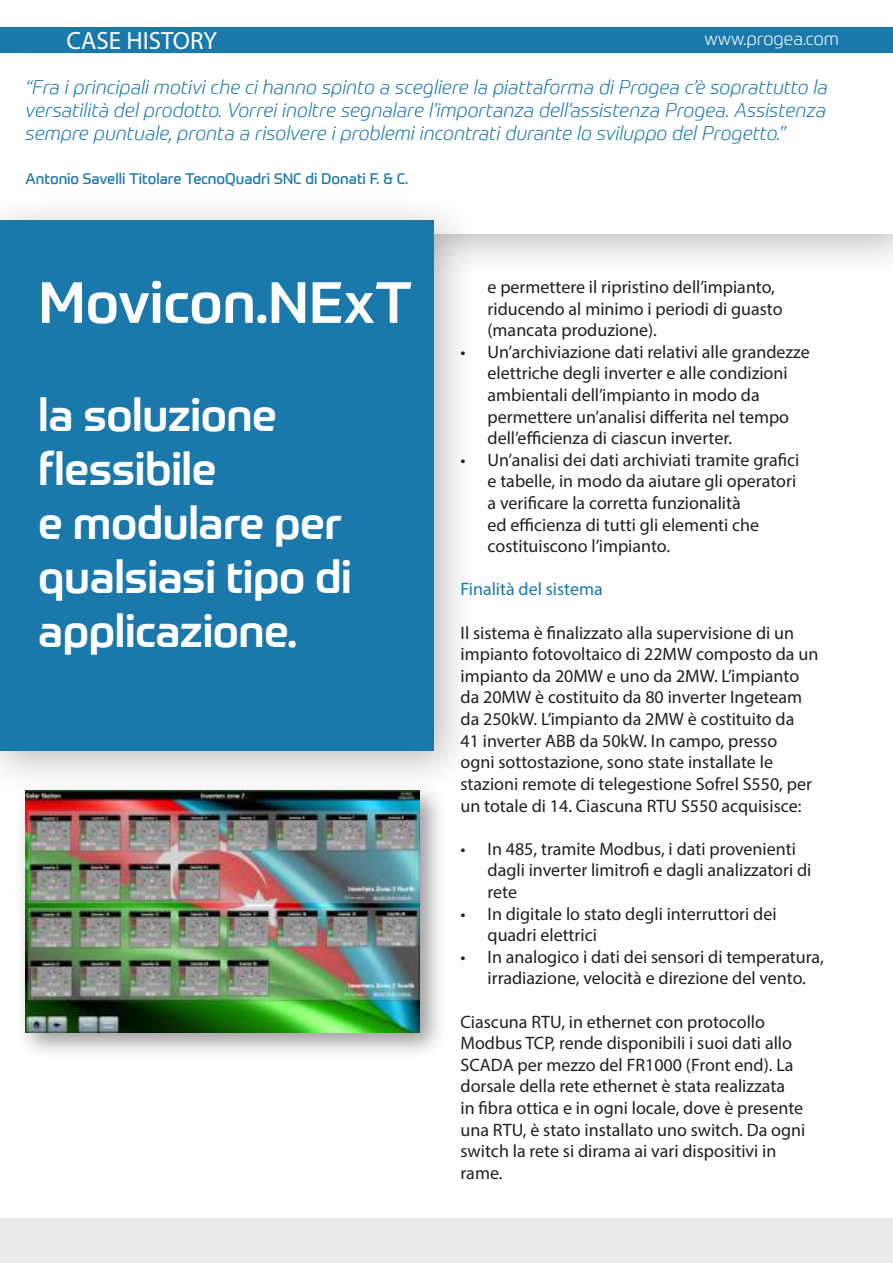
<style>
.page{position:relative;width:893px;height:1263px;background:#fff}
.page>*{position:absolute;margin:0;border:0;box-sizing:border-box;transform-origin:0 0}
.t1{font:500 57px "Prometo";color:#fff}
.t2{font:500 45px/54px "Prometo";letter-spacing:-.01em;color:#fff}
.t3{font:25.05px "Myriad Pro";color:#fff}
.t4{font:italic 300 19.5px/23.4px "Prometo";color:#1a78ab;text-align:justify}
.t5{font:18px/21.6px "Myriad Pro";color:#241f1f}
.t6{font:18px "Myriad Pro";color:#1a78ab}
.t7{font:300 18px "Prometo";color:#fff}
.t8{font:15px "Prometo";color:#1a78aa}
</style>
<div class="page">
<div style="left:0;top:26px;width:893px;height:252px;background:#241f1f;opacity:.3"></div>
<div style="left:0;top:55px;width:893px;height:179px;background:#fff"></div>
<div style="left:0;top:192px;width:478px;height:602px;background:#241f1f;opacity:.3"></div>
<div style="left:0;top:220px;width:434px;height:530px;background:#1a78ab"></div>
<div style="left:0;top:1218px;width:893px;height:45px;background:#ebeaea"></div>
<div style="left:0;top:27px;width:893px;height:26px;background:#1a78ab"></div>
<div style="left:16px;top:781px;width:431px;height:279px;background:#241f1f;opacity:.45"></div>
<img style="left:26px;top:791px;width:393px;height:241px">
<h3 class="t3" style="left:67px;top:25px;width:152px">CASE HISTORY</h3>
<p class="t7" style="left:705px;top:28px;width:136px">www.progea.com</p>
<p class="t4" style="left:26px;top:75px;width:804px">“Fra i principali motivi che ci hanno spinto a scegliere la piattaforma di Progea c’è soprattutto la versatilità del prodotto. Vorrei inoltre segnalare l’importanza dell’assistenza Progea. Assistenza sempre puntuale, pronta a risolvere i problemi incontrati durante lo sviluppo del Progetto.”</p>
<p class="t8" style="left:26px;top:169px;width:384px">Antonio Savelli Titolare TecnoQuadri SNC di Donati F. &amp; C.</p>
<h1 class="t1" style="left:38px;top:267px;width:376px">Movicon.NExT</h1>
<h2 class="t2" style="left:38px;top:387px;width:315px">la soluzione flessibile<br>e modulare per qualsiasi tipo di applicazione.</h2>
<p class="t5" style="left:487px;top:276px;width:297px">e permettere il ripristino dell’impianto, riducendo al minimo i periodi di guasto (mancata produzione).</p>
<p class="t5" style="left:487px;top:341px;width:324px;text-indent:-27px">• Un’archiviazione dati relativi alle grandezze elettriche degli inverter e alle condizioni ambientali dell’impianto in modo da permettere un’analisi differita nel tempo dell’efficienza di ciascun inverter.</p>
<p class="t5" style="left:487px;top:449px;width:313px;text-indent:-27px">• Un’analisi dei dati archiviati tramite grafici e tabelle, in modo da aiutare gli operatori a verificare la corretta funzionalità<br>ed efficienza di tutti gli elementi che costituiscono l’impianto.</p>
<p class="t6" style="left:460px;top:578px;width:144px">Finalità del sistema</p>
<p class="t5" style="left:460px;top:621px;width:359px">Il sistema è finalizzato alla supervisione di un impianto fotovoltaico di 22MW composto da un impianto da 20MW e uno da 2MW. L’impianto da 20MW è costituito da 80 inverter Ingeteam da 250kW. L’impianto da 2MW è costituito da<br>41 inverter ABB da 50kW. In campo, presso<br>ogni sottostazione, sono state installate le stazioni remote di telegestione Sofrel S550, per un totale di 14. Ciascuna RTU S550 acquisisce:</p>
<p class="t5" style="left:487px;top:837px;width:325px;text-indent:-27px">• In 485, tramite Modbus, i dati provenienti dagli inverter limitrofi e dagli analizzatori di rete</p>
<p class="t5" style="left:487px;top:902px;width:291px;text-indent:-27px">• In digitale lo stato degli interruttori dei quadri elettrici</p>
<p class="t5" style="left:460px;top:945px;width:365px;text-align:center">• In analogico i dati dei sensori di temperatura, irradiazione, velocità e direzione del vento.</p>
<p class="t5" style="left:460px;top:1010px;width:346px">Ciascuna RTU, in ethernet con protocollo Modbus TCP, rende disponibili i suoi dati allo SCADA per mezzo del FR1000 (Front end). La dorsale della rete ethernet è stata realizzata<br>in fibra ottica e in ogni locale, dove è presente una RTU, è stato installato uno switch. Da ogni switch la rete si dirama ai vari dispositivi in rame.</p>
</div>
